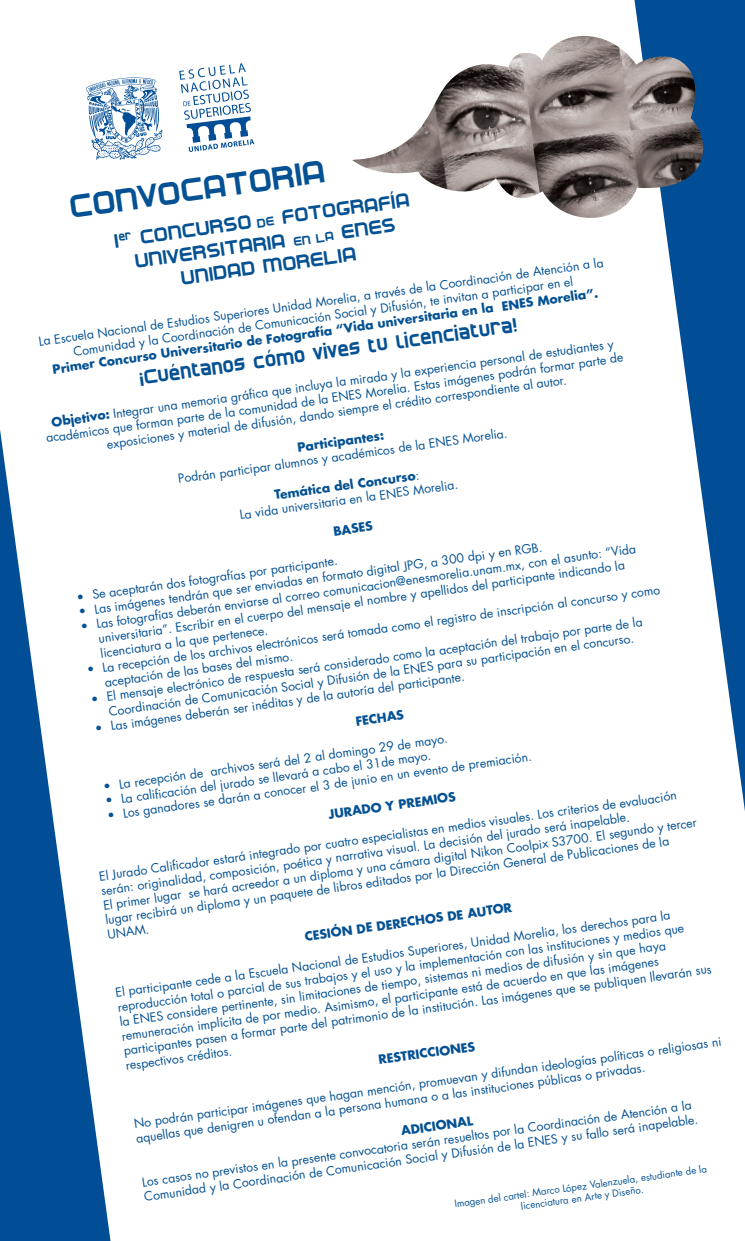
<style>
.page{position:relative;width:745px;height:1241px;background:#fff}
.page>*{position:absolute;margin:0;border:0;box-sizing:border-box;transform-origin:0 0}
.t1{font:31.5px "CAT North";color:#045193}
.t2{font:19.25px "CAT North";color:#045193}
.t3{font:12.25px/14.7px "Futura Std";color:#045193}
.t4{font:700 12.25px "Futura Std";color:#045193}
.t5{font:9.62px "Futura Std";color:#045193}
.s1{font-size:12.25px}
.s2{font-weight:700}
.s3{font-weight:400}
</style>
<div class="page">
<svg style="left:634px;top:0;width:110px;height:804px"></svg>
<svg style="left:0;top:430px;width:110px;height:810px;fill:#014d96"></svg>
<img style="left:352px;top:36px;width:360px;height:192px">
<svg style="left:86px;top:77px;width:77px;height:83px"></svg>
<svg style="left:179px;top:63px;width:75px;height:89px"></svg>
<p class="t1" style="left:67px;top:187px;width:259px;rotate:-8deg">CONVOCATORIA</p>
<p class="t2" style="left:113px;top:228px;width:299px;rotate:-8deg">1<sup>er</sup> CONCURSO <span class="s1">DE</span> FOTOGRAFÍA</p>
<p class="t2" style="left:133px;top:249px;width:265px;rotate:-8deg">UNIVERSITARIA <span class="s1">EN LA</span> ENES</p>
<p class="t2" style="left:179px;top:266px;width:178px;rotate:-8deg">UNIDAD MORELIA</p>
<p class="t3" style="left:38px;top:334px;width:571px;text-align:center;rotate:-8deg">La Escuela Nacional de Estudios Superiores Unidad Morelia, a través de la Coordinación de Atención a la<br>Comunidad y la Coordinación de Comunicación Social y Difusión, te invitan a participar en el</p>
<p class="t4" style="left:51px;top:361px;width:551px;rotate:-8deg">Primer Concurso Universitario de Fotografía “Vida universitaria en la ENES Morelia”.</p>
<p class="t2" style="left:137px;top:366px;width:383px;rotate:-8deg">¡Cuéntanos cómo vives tu licenciatura!</p>
<p class="t3" style="left:43px;top:416px;width:584px;text-align:center;rotate:-8deg"><span class="s2">Objetivo:</span> Integrar una memoria gráfi ca que incluya la mirada y la experiencia personal de estudiantes y académicos que forman parte de la comunidad de la ENES Morelia. Estas imágenes podrán formar parte de exposiciones y material de difusión, dando siempre el crédito correspondiente al autor.</p>
<p class="t3" style="left:177px;top:471px;width:333px;rotate:-8deg">Podrán participar alumnos y académicos de la ENES Morelia.</p>
<p class="t4" style="left:296px;top:439px;width:89px;rotate:-8deg">Participantes:</p>
<p class="t4" style="left:273px;top:487px;width:147px;rotate:-8deg">Temática del Concurso<span class="s3">:</span></p>
<p class="t3" style="left:239px;top:507px;width:221px;rotate:-8deg">La vida universitaria en la ENES Morelia.</p>
<p class="t4" style="left:332px;top:523px;width:41px;rotate:-8deg">BASES</p>
<p class="t3" style="left:76px;top:590px;width:264px;rotate:-8deg">• Se aceptarán dos fotografías por participante.</p>
<p class="t3" style="left:78px;top:604px;width:469px;rotate:-8deg">• Las imágenes tendrán que ser enviadas en formato digital JPG, a 300 dpi y en RGB.</p>
<p class="t3" style="left:95px;top:616px;width:546px;text-indent:-16px;rotate:-8deg">• Las fotografías deberán enviarse al correo comunicacion@enesmorelia.unam.mx, con el asunto: “Vida universitaria”. Escribir en el cuerpo del mensaje el nombre y apellidos del participante indicando la licenciatura a la que pertenece.</p>
<p class="t3" style="left:102px;top:660px;width:564px;text-indent:-16px;rotate:-8deg">• La recepción de los archivos electrónicos será tomada como el registro de inscripción al concurso y como aceptación de las bases del mismo.</p>
<p class="t3" style="left:90px;top:691px;width:557px;text-align:center;rotate:-8deg">• El mensaje electrónico de respuesta será considerado como la aceptación del trabajo por parte de la<br>Coordinación de Comunicación Social y Difusión de la ENES para su participación en el concurso.</p>
<p class="t3" style="left:94px;top:721px;width:374px;rotate:-8deg">• Las imágenes deberán ser inéditas y de la autoría del participante.</p>
<p class="t4" style="left:354px;top:713px;width:50px;rotate:-8deg">FECHAS</p>
<p class="t3" style="left:102px;top:779px;width:349px;rotate:-8deg">• La recepción de archivos será del 2 al domingo 29 de mayo.</p>
<p class="t3" style="left:106px;top:808px;width:429px;rotate:-8deg">• Los ganadores se darán a conocer el 3 de junio en un evento de premiación.</p>
<p class="t3" style="left:104px;top:793px;width:330px;rotate:-8deg">• La califi cación del jurado se llevará a cabo el 31de mayo.</p>
<p class="t3" style="left:98px;top:868px;width:584px;rotate:-8deg">El Jurado Califi cador estará integrado por cuatro especialistas en medios visuales. Los criterios de evaluación serán: originalidad, composición, poética y narrativa visual. La decisión del jurado será inapelable.</p>
<p class="t4" style="left:327px;top:806px;width:130px;rotate:-8deg">JURADO Y PREMIOS</p>
<p class="t3" style="left:102px;top:898px;width:600px;rotate:-8deg">El primer lugar se hará acreedor a un diploma y una cámara digital Nikon Coolpix S3700. El segundo y tercer lugar recibirá un diploma y un paquete de libros editados por la Dirección General de Publicaciones de la<br>UNAM.</p>
<p class="t4" style="left:303px;top:928px;width:210px;rotate:-8deg">CESIÓN DE DERECHOS DE AUTOR</p>
<p class="t3" style="left:115px;top:985px;width:594px;rotate:-8deg">El participante cede a la Escuela Nacional de Estudios Superiores, Unidad Morelia, los derechos para la reproducción total o parcial de sus trabajos y el uso y la implementación con las instituciones y medios que<br>la ENES considere pertinente, sin limitaciones de tiempo, sistemas ni medios de difusión y sin que haya remuneración implícita de por medio. Asimismo, el participante está de acuerdo en que las imágenes participantes pasen a formar parte del patrimonio de la institución. Las imágenes que se publiquen llevarán sus respectivos créditos.</p>
<p class="t3" style="left:133px;top:1116px;width:594px;rotate:-8deg">No podrán participar imágenes que hagan mención, promuevan y difundan ideologías políticas o religiosas ni aquellas que denigren u ofendan a la persona humana o a las instituciones públicas o privadas.</p>
<p class="t4" style="left:377px;top:1051px;width:99px;rotate:-8deg">RESTRICCIONES</p>
<p class="t3" style="left:141px;top:1174px;width:560px;rotate:-8deg">Los casos no previstos en la presente convocatoria serán resueltos por la Coordinación de Atención a la<br>Comunidad y la Coordinación de Comunicación Social y Difusión de la ENES y su fallo será inapelable.</p>
<p class="t4" style="left:400px;top:1122px;width:74px;rotate:-8deg">ADICIONAL</p>
<p class="t5" style="left:453px;top:1197px;width:256px;rotate:-8deg">Imagen del cartel: Marco López Valenzuela, estudiante de la</p>
<p class="t5" style="left:520px;top:1199px;width:125px;rotate:-8deg">licenciatura en Arte y Diseño.</p>
</div>
